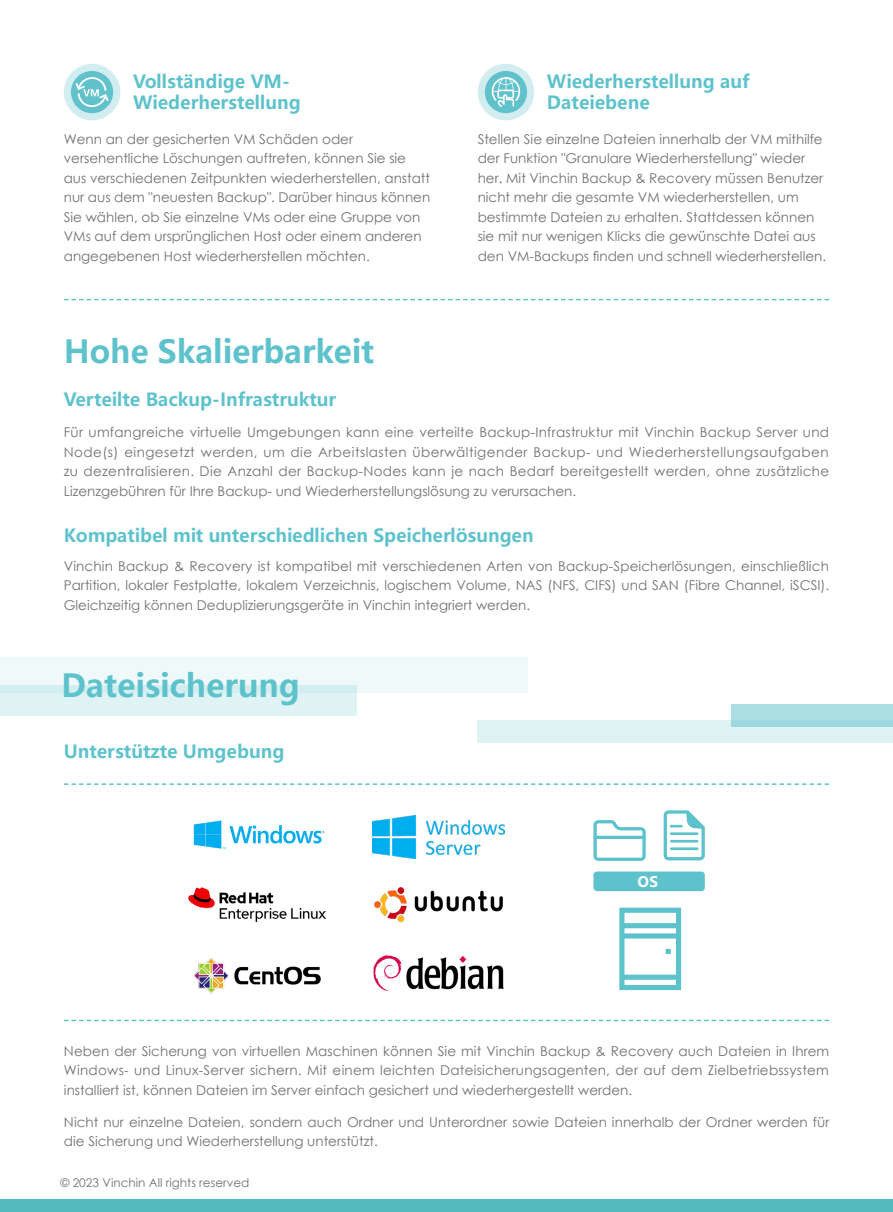
<style>
.page{position:relative;width:893px;height:1212px;background:#fff}
.page>*{position:absolute;margin:0;border:0;box-sizing:border-box;transform-origin:0 0}
.t1{font:700 31.5px "Microsoft Ya Hei UI";letter-spacing:-.005em;color:#5ec2cc}
.t2{font:700 18px/21px "Microsoft Ya Hei UI";color:#5ec2cc}
.t3{font:700 14.4px "Microsoft Ya Hei";color:#fff}
.t4{font:13.5px/19.5px "Century Gothic";color:#727171;text-align:justify}
.t5{font:12px "Century Gothic";color:#727171}
</style>
<div class="page">
<div style="left:0;top:1200px;width:893px;height:12px;background:#55bac0"></div>
<svg style="left:64px;top:299px;width:765px;height:1px"></svg>
<svg style="left:64px;top:783px;width:765px;height:2px"></svg>
<svg style="left:64px;top:1020px;width:765px;height:1px"></svg>
<div style="left:0;top:657px;width:527px;height:35px;background:#eff9fa"></div>
<div style="left:0;top:685px;width:357px;height:30px;background:linear-gradient(to right,#dcf2f4,#dcf2f4)"></div>
<div style="left:478px;top:720px;width:415px;height:23px;background:#dff3f5"></div>
<div style="left:731px;top:704px;width:162px;height:22px;background:linear-gradient(to right,#a6dde2,#a6dde2)"></div>
<svg style="left:593px;top:820px;width:53px;height:41px"></svg>
<hr style="left:593px;top:836px;width:53px;height:3px;background:#5ec2cc;border-radius:2px">
<svg style="left:664px;top:810px;width:41px;height:50px"></svg>
<svg style="left:619px;top:908px;width:62px;height:82px"></svg>
<div style="left:593px;top:871px;width:112px;height:20px;background:#5ec2cc;border-radius:4px"></div>
<img style="left:193px;top:820px;width:132px;height:29px">
<img style="left:188px;top:888px;width:138px;height:33px">
<img style="left:193px;top:957px;width:128px;height:37px">
<img style="left:373px;top:815px;width:132px;height:44px">
<img style="left:374px;top:887px;width:129px;height:35px">
<img style="left:373px;top:955px;width:131px;height:37px">
<svg style="left:64px;top:64px;width:56px;height:56px"></svg>
<svg style="left:478px;top:64px;width:56px;height:56px"></svg>
<h2 class="t2" style="left:133px;top:70px;width:158px">Vollständige VM-</h2>
<h2 class="t2" style="left:547px;top:70px;width:204px">Wiederherstellung auf<br>Dateiebene</h2>
<h2 class="t2" style="left:133px;top:91px;width:169px">Wiederherstellung</h2>
<p class="t4" style="left:64px;top:129px;width:368px;text-align:left">Wenn an der gesicherten VM Schäden oder versehentliche Löschungen auftreten, können Sie sie aus verschiedenen Zeitpunkten wiederherstellen, anstatt nur aus dem "neuesten Backup ." Darüber hinaus können Sie wählen, ob Sie einzelne VMs oder eine Gruppe von VMs auf dem ursprünglichen Host oder einem anderen angegebenen Host wiederherstellen möchten.</p>
<p class="t4" style="left:478px;top:129px;width:350px;text-align:left">Stellen Sie einzelne Dateien innerhalb der VM mithilfe der Funktion "Granulare Wiederherstellung" wieder her. Mit Vinchin Backup &amp; Recovery müssen Benutzer nicht mehr die gesamte VM wiederherstellen, um bestimmte Dateien zu erhalten. Stattdessen können sie mit nur wenigen Klicks die gewünschte Datei aus den VM-Backups finden und schnell wiederherstellen.</p>
<h1 class="t1" style="left:64px;top:330px;width:312px">Hohe Skalierbarkeit</h1>
<h2 class="t2" style="left:64px;top:388px;width:274px">Verteilte Backup-Infrastruktur</h2>
<p class="t4" style="left:64px;top:422px;width:767px">Für umfangreiche virtuelle Umgebungen kann eine verteilte Backup-Infrastruktur mit Vinchin Backup Server und Node s( ) eingesetzt werden, um die Arbeitslasten überwältigender Backup- und Wiederherstellungsaufgaben zu dezentralisieren. Die Anzahl der Backup-Nodes kann je nach Bedarf bereitgestellt werden, ohne zusätzliche Lizenzgebühren für Ihre Backup- und Wiederherstellungslösung zu verursachen.</p>
<h2 class="t2" style="left:64px;top:525px;width:471px">Kompatibel mit unterschiedlichen Speicherlösungen</h2>
<p class="t4" style="left:64px;top:556px;width:767px">Vinchin Backup &amp; Recovery ist kompatibel mit verschiedenen Arten von Backup-Speicherlösungen, einschließlich Partition, lokaler Festplatte, lokalem Verzeichnis, logischem Volume, NAS (NFS, CIFS) und SAN (Fibre Channel, iSCSI .( Gleichzeitig können Deduplizierungsgeräte in Vinchin integriert werden.</p>
<h1 class="t1" style="left:61px;top:663px;width:240px">Dateisicherung</h1>
<h2 class="t2" style="left:64px;top:740px;width:222px">Unterstützte Umgebung</h2>
<p class="t3" style="left:638px;top:871px;width:22px">OS</p>
<p class="t4" style="left:64px;top:1041px;width:767px">Neben der Sicherung von virtuellen Maschinen können Sie mit Vinchin Backup &amp; Recovery auch Dateien in Ihrem Windows- und Linux-Server sichern. Mit einem leichten Dateisicherungsagenten, der auf dem Zielbetriebssystem installiert ist, können Dateien im Server einfach gesichert und wiederhergestellt werden.</p>
<p class="t4" style="left:64px;top:1112px;width:767px">Nicht nur einzelne Dateien, sondern auch Ordner und Unterordner sowie Dateien innerhalb der Ordner werden für die Sicherung und Wiederherstellung unterstützt.</p>
<p class="t5" style="left:60px;top:1174px;width:191px">© 2023 Vinchin All rights reserved</p>
</div>
